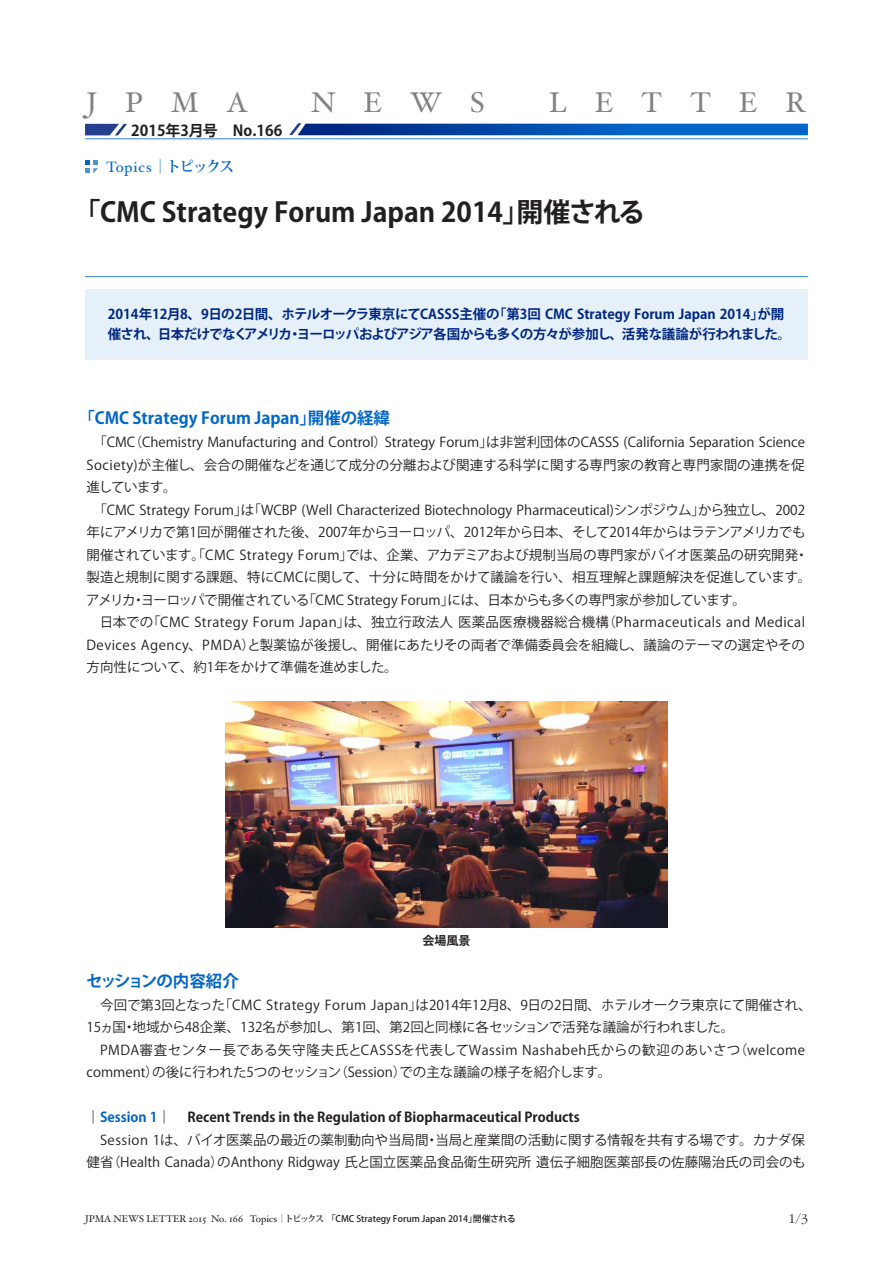
<style>
.page{position:relative;width:893px;height:1263px;background:#fff}
.page>*{position:absolute;margin:0;border:0;box-sizing:border-box;transform-origin:0 0}
.t1{font:28.5px "Hoefler Text";letter-spacing:.985em;color:#808285}
.t2{font:700 27px "Koz Go Pr 6 N";color:#231f20}
.t3{font:700 16.5px "Koz Go Pr 6 N";color:#0266c8}
.t4{font:700 16.5px "Koz Go Pr 6 N";letter-spacing:-.05em;color:#0266c8}
.t5{font:700 15px "Koz Go Pr 6 N";color:#231f20}
.t6{font:15px "Hoefler Text";letter-spacing:.05em;color:#0266c8}
.t7{font:300 13.8px "Garamond";color:#231f20}
.t8{font:13.5px/22.5px "Koz Go Pr 6 N";color:#231f20}
.t9{font:700 13.5px/19.5px "Koz Go Pr 6 N";letter-spacing:-.02em;color:#002782}
.t10{font:700 12px "Koz Go Pr 6 N";color:#231f20}
.t11{font:500 9px "Koz Go Pr 6 N";color:#231f20}
.s1{font-family:"Koz Min Pr 6 N";font-weight:700}
.s2{font-weight:700}
.s3{font-weight:700;color:#0266c8}
.s4{font-family:"Hoefler Text";font-weight:400;font-size:9.75px}
.s5{font-family:"Koz Min Pro";font-weight:400}
.s6{font-family:"Koz Min Pro";font-weight:700}
</style>
<div class="page">
<div style="left:85px;top:289px;width:723px;height:71px;background:#e6f0f9"></div>
<img style="left:225px;top:702px;width:443px;height:225px">
<svg style="left:85px;top:160px;width:13px;height:13px"></svg>
<svg style="left:85px;top:124px;width:42px;height:11px"></svg>
<svg style="left:289px;top:123px;width:519px;height:12px;background:#135bb3"></svg>
<hr style="left:85px;top:139px;width:723px;height:1px;background:#3585d3">
<hr style="left:85px;top:276px;width:723px;height:1px;background:#3585d3">
<h1 class="t1" style="left:87px;top:85px;width:163px">JPMA</h1>
<h1 class="t1" style="left:311px;top:85px;width:175px">NEWS</h1>
<h1 class="t1" style="left:549px;top:85px;width:259px">LETTER</h1>
<p class="t5" style="left:131px;top:122px;width:153px">2015年3月号　No.166</p>
<p class="t6" style="left:106px;top:158px;width:130px">Topics<span class="s1">｜トピックス</span></p>
<h2 class="t2" style="left:74px;top:196px;width:573px">「CMC Strategy Forum Japan 2014」開催される</h2>
<p class="t9" style="left:108px;top:305px;width:684px">2014年12月8、9日の2日間、ホテルオークラ東京にてCASSS主催の「第3回 CMC Strategy Forum Japan 2014」が開催され、日本だけでなくアメリカ・ヨーロッパおよびアジア各国からも多くの方々が参加し、活発な議論が行われました。</p>
<p class="t3" style="left:79px;top:409px;width:313px">「CMC Strategy Forum Japan」開催の経緯</p>
<p class="t8" style="left:86px;top:431px;width:727px">　「CMC（Chemistry Manufacturing and Control）Strategy Forum」は非営利団体のCASSS (California Separation Science Society)が主催し、会合の開催などを通じて成分の分離および関連する科学に関する専門家の教育と専門家間の連携を促進しています。<br>　「CMC Strategy Forum」は「WCBP (Well Characterized Biotechnology Pharmaceutical)シンポジウム」から独立し、2002年にアメリカで第1回が開催された後、2007年からヨーロッパ、2012年から日本、そして2014年からはラテンアメリカでも開催されています。「CMC Strategy Forum」では、企業、アカデミアおよび規制当局の専門家がバイオ医薬品の研究開発・製造と規制に関する課題、特にCMCに関して、十分に時間をかけて議論を行い、相互理解と課題解決を促進しています。アメリカ・ヨーロッパで開催されている「CMC Strategy Forum」には、日本からも多くの専門家が参加しています。<br>　日本での「CMC Strategy Forum Japan」は、独立行政法人 医薬品医療機器総合機構（Pharmaceuticals and Medical Devices Agency、PMDA）と製薬協が後援し、開催にあたりその両者で準備委員会を組織し、議論のテーマの選定やその方向性について、約1年をかけて準備を進めました。</p>
<p class="t10" style="left:422px;top:933px;width:49px">会場風景</p>
<p class="t4" style="left:86px;top:971px;width:154px">セッションの内容紹介</p>
<p class="t8" style="left:87px;top:994px;width:726px">　今回で第3回となった「CMC Strategy Forum Japan」は2014年12月8、9日の2日間、ホテルオークラ東京にて開催され、15ヵ国・地域から48企業、132名が参加し、第1回、第2回と同様に各セッションで活発な議論が行われました。<br>　PMDA審査センター長である矢守隆夫氏とCASSSを代表してWassim Nashabeh氏からの歓迎のあいさつ（welcome comment）の後に行われた5つのセッション（Session）での主な議論の様子を紹介します。</p>
<p class="t8" style="left:87px;top:1106px;width:721px"><span class="s2">｜</span><span class="s3">Session 1</span><span class="s2">｜　 Recent Trends in the Regulation of Biopharmaceutical Products<br></span>　Session 1は、バイオ医薬品の最近の薬制動向や当局間・当局と産業間の活動に関する情報を共有する場です。カナダ保健省（Health Canada）のAnthony Ridgway 氏と国立医薬品食品衛生研究所 遺伝子細胞医薬部長の佐藤陽治氏の司会のも</p>
<p class="t11" style="left:85px;top:1214px;width:432px"><span class="s4">JPMA NEWS LETTER 2015 No. 166 Topics</span><span class="s5">｜</span><span class="s6">トピックス</span> 「CMC Strategy Forum Japan 2014」開催される</p>
<p class="t7" style="left:789px;top:1211px;width:21px">1/3</p>
</div>
